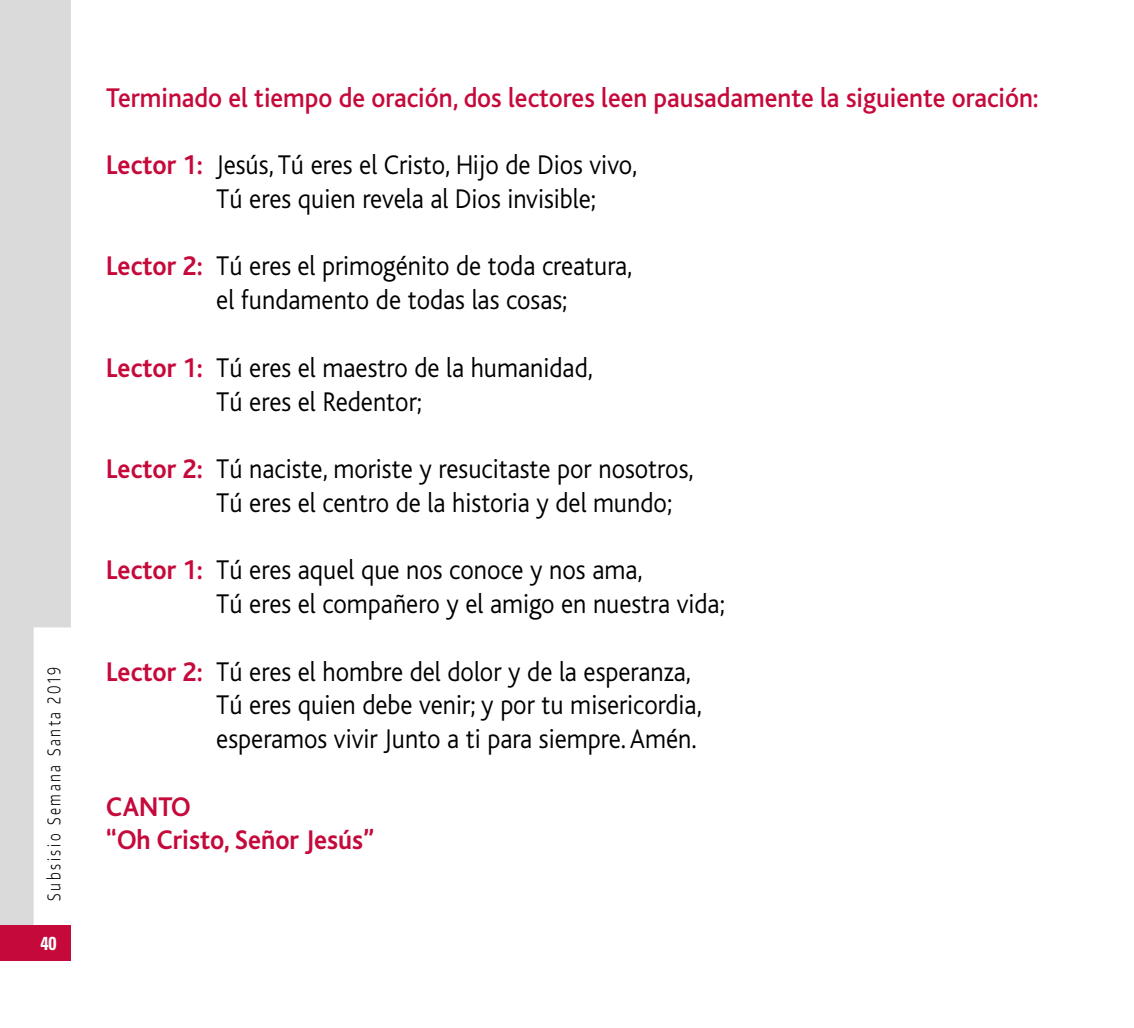
<style>
.page{position:relative;width:1134px;height:1028px;background:#fff}
.page>*{position:absolute;margin:0;border:0;box-sizing:border-box;transform-origin:0 0}
.t1{font:300 28.25px/33.8px "Bliss";color:#000;scale:.93 1}
.t2{font:500 28.25px "Bliss";color:#c6093b;scale:.93 1}
.t3{font:700 28.25px/33.8px "Bliss";color:#c6093b;scale:.93 1}
.t4{font:700 condensed 18.75px "Univers";color:#fff}
.t5{font:300 17.5px "Encode Sans";letter-spacing:.2em;color:#000;scale:.75 1}
.s1{font-weight:700;color:#c6093b}
</style>
<div class="page">
<div style="left:0;top:0;width:70px;height:937px;background:#dadada"></div>
<div style="left:34px;top:627px;width:37px;height:298px;background:#fff"></div>
<div style="left:0;top:925px;width:71px;height:35px;background:#c6093b"></div>
<p class="t5" style="left:43px;top:900px;width:313px;rotate:-90deg">Subsisio Semana Santa 2019</p>
<p class="t4" style="left:41px;top:931px;width:18px">40</p>
<p class="t2" style="left:106px;top:83px;width:1004px">Terminado el tiempo de oración, dos lectores leen pausadamente la siguiente oración:</p>
<p class="t1" style="left:216px;top:148px;width:454px;text-indent:-110px"><span class="s1">Lector 1:</span> Jesús, Tú eres el Cristo, Hijo de Dios vivo,<br>Tú eres quien revela al Dios invisible;</p>
<p class="t1" style="left:216px;top:250px;width:449px;text-indent:-110px"><span class="s1">Lector 2:</span> Tú eres el primogénito de toda creatura, el fundamento de todas las cosas;</p>
<p class="t1" style="left:216px;top:351px;width:406px;text-indent:-110px"><span class="s1">Lector 1:</span> Tú eres el maestro de la humanidad,<br>Tú eres el Redentor;</p>
<p class="t1" style="left:216px;top:452px;width:515px;text-indent:-110px"><span class="s1">Lector 2:</span> Tú naciste, moriste y resucitaste por nosotros,<br>Tú eres el centro de la historia y del mundo;</p>
<p class="t1" style="left:216px;top:553px;width:548px;text-indent:-110px"><span class="s1">Lector 1:</span> Tú eres aquel que nos conoce y nos ama,<br>Tú eres el compañero y el amigo en nuestra vida;</p>
<p class="t1" style="left:216px;top:655px;width:524px;text-indent:-110px"><span class="s1">Lector 2:</span> Tú eres el hombre del dolor y de la esperanza,<br>Tú eres quien debe venir; y por tu misericordia, esperamos vivir Junto a ti para siempre.Amén.</p>
<p class="t3" style="left:106px;top:790px;width:290px">CANTO<br>“Oh Cristo, Señor Jesús”</p>
</div>
